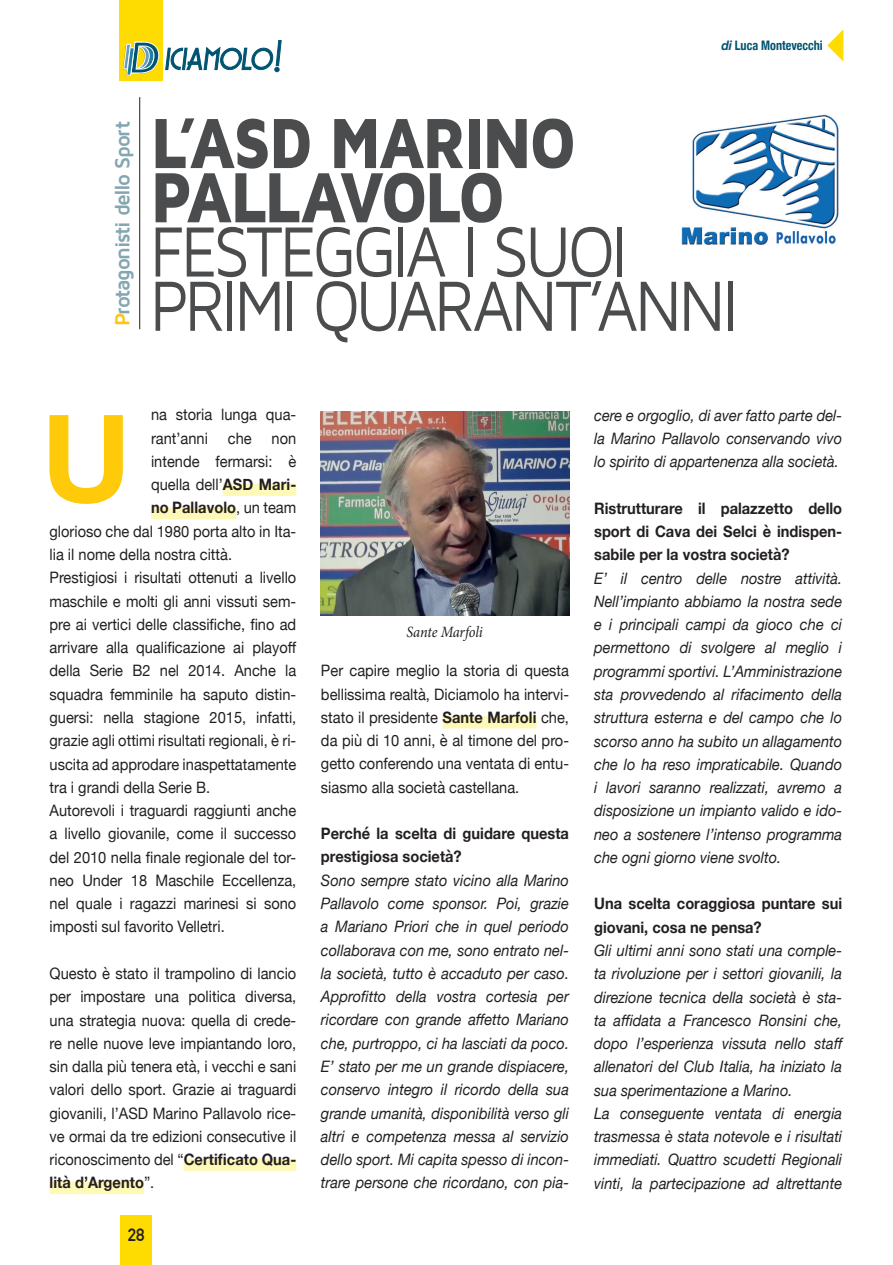
<style>
.page{position:relative;width:893px;height:1265px;background:#fff}
.page>*{position:absolute;margin:0;border:0;box-sizing:border-box;transform-origin:0 0}
.t1{font:700 121.62px "Helvetica Neue";color:#feca0a}
.t2{font:73.5px/54.2px "Maven Pro";letter-spacing:-.05em;color:#4b4c4d;scale:.87 1}
.t3{font:900 73.5px/54.2px "Maven Pro";letter-spacing:-.055em;color:#4b4c4d;scale:.87 1}
.t4{font:700 21px "Maven Pro";letter-spacing:-.065em;color:#84a6b1}
.t5{font:700 17.5px "DIN Alternate";color:#231f20}
.t6{font:italic 15.75px/23.3px "Helvetica Neue";color:#231f20;text-align:justify;scale:.93 1}
.t7{font:15.75px/23.3px "Helvetica Neue";color:#231f20;text-align:justify;scale:.93 1}
.t8{font:700 15.75px/23.3px "Helvetica Neue";color:#231f20;scale:.93 1}
.t9{font:italic 15.75px "Minion Pro";letter-spacing:-.01em;color:#231f20;scale:.91 1}
.t10{font:700 condensed 13.12px "Helvetica Neue";color:#005471;scale:.93 1}
.s1{font-style:italic;font-stretch:normal}
.s2{color:#fec210}
.s3{font-weight:700}
.s4{font-weight:400}
</style>
<div class="page">
<div style="left:120px;top:1215px;width:31px;height:50px;background:#ffdc01"></div>
<div style="left:119px;top:0;width:43px;height:81px;background:#ffdc01"></div>
<svg style="left:123px;top:40px;width:159px;height:36px"></svg>
<hr style="left:139px;top:97px;width:1px;height:232px;background:#231f20">
<svg style="left:827px;top:30px;width:16px;height:31px"></svg>
<div style="left:442px;top:716px;width:95px;height:12px;background:#fff9b8"></div>
<div style="left:223px;top:484px;width:73px;height:12px;background:#fff9b8"></div>
<div style="left:151px;top:507px;width:85px;height:12px;background:#fff9b8"></div>
<div style="left:184px;top:1159px;width:112px;height:12px;background:#fff9b8"></div>
<div style="left:50px;top:1182px;width:94px;height:12px;background:#fff9b8"></div>
<img style="left:321px;top:412px;width:248px;height:203px">
<img style="left:681px;top:114px;width:158px;height:131px">
<p class="t10" style="left:721px;top:34px;width:111px"><span class="s1">di</span> Luca Montevecchi</p>
<h3 class="t4" style="left:111px;top:326px;width:207px;rotate:-90deg"><span class="s2">P</span>rotagonisti dello Sport</h3>
<h2 class="t3" style="left:150px;top:116px;width:492px">L’ASD MARINO<br>PALLAVOLO</h2>
<h2 class="t2" style="left:150px;top:226px;width:678px">FESTEGGIA I SUOI<br>PRIMI QUARANT’ANNI</h2>
<h1 class="t1" style="left:42px;top:363px;width:91px">U</h1>
<p class="t7" style="left:151px;top:404px;width:158px">na storia lunga qua&shy;rant’anni</p>
<p class="t7" style="left:228px;top:427px;width:27px">che</p>
<p class="t7" style="left:272px;top:427px;width:28px">non</p>
<p class="t7" style="left:151px;top:451px;width:158px">intende fermarsi: è</p>
<p class="t7" style="left:151px;top:474px;width:158px">quella dell’<span class="s3">ASD Mari-</span></p>
<p class="t8" style="left:151px;top:497px;width:158px">no Pallavolo<span class="s4">, un team</span></p>
<p class="t7" style="left:50px;top:520px;width:267px">glorioso che dal 1980 porta alto in Ita-</p>
<p class="t7" style="left:50px;top:544px;width:198px">lia il nome della nostra città.</p>
<p class="t7" style="left:50px;top:567px;width:267px">Prestigiosi i risultati ottenuti a livello</p>
<p class="t7" style="left:50px;top:590px;width:267px">maschile e molti gli anni vissuti sem-</p>
<p class="t7" style="left:50px;top:614px;width:267px">pre ai vertici delle classifiche, fino ad</p>
<p class="t7" style="left:50px;top:637px;width:267px">arrivare alla qualificazione ai playoff</p>
<p class="t7" style="left:50px;top:660px;width:267px">della Serie B2 nel 2014. Anche la</p>
<p class="t7" style="left:50px;top:683px;width:267px">squadra femminile ha saputo distin-</p>
<p class="t7" style="left:50px;top:707px;width:267px">guersi: nella stagione 2015, infatti,</p>
<p class="t7" style="left:50px;top:730px;width:267px">grazie agli ottimi risultati regionali, è ri-</p>
<p class="t7" style="left:50px;top:753px;width:267px">uscita ad approdare inaspettatamente</p>
<p class="t7" style="left:50px;top:776px;width:174px">tra i grandi della Serie B.</p>
<p class="t7" style="left:50px;top:800px;width:267px">Autorevoli i traguardi raggiunti anche</p>
<p class="t7" style="left:50px;top:823px;width:267px">a livello giovanile, come il successo</p>
<p class="t7" style="left:50px;top:846px;width:267px">del 2010 nella finale regionale del tor-</p>
<p class="t7" style="left:50px;top:870px;width:267px">neo Under 18 Maschile Eccellenza,</p>
<p class="t7" style="left:50px;top:893px;width:267px">nel quale i ragazzi marinesi si sono</p>
<p class="t7" style="left:50px;top:916px;width:190px">imposti sul favorito Velletri.</p>
<p class="t7" style="left:50px;top:963px;width:267px">Questo è stato il trampolino di lancio per impostare una politica diversa, una strategia nuova: quella di crede&shy;re nelle nuove leve impiantando loro, sin dalla più tenera età, i vecchi e sani valori dello sport. Grazie ai traguardi giovanili, l’ASD Marino Pallavolo rice&shy;ve ormai da tre edizioni consecutive il riconoscimento del “<span class="s3">Certificato Qua&shy;lità d’Argento</span>”.</p>
<p class="t5" style="left:128px;top:1222px;width:18px">28</p>
<p class="t9" style="left:406px;top:621px;width:85px">Sante Marfoli</p>
<p class="t7" style="left:321px;top:660px;width:268px">Per capire meglio la storia di questa bellissima realtà, Diciamolo ha intervi&shy;stato il presidente <span class="s3">Sante Marfoli</span> che, da più di 10 anni, è al timone del pro&shy;getto conferendo una ventata di entu&shy;siasmo alla società castellana.</p>
<p class="t8" style="left:321px;top:822px;width:268px">Perché la scelta di guidare questa prestigiosa società?</p>
<p class="t6" style="left:321px;top:869px;width:268px">Sono sempre stato vicino alla Marino Pallavolo come sponsor. Poi, grazie a Mariano Priori che in quel periodo collaborava con me, sono entrato nel&shy;la società, tutto è accaduto per caso.<br>Approfitto della vostra cortesia per ricordare con grande affetto Mariano che, purtroppo, ci ha lasciati da poco.<br>E’ stato per me un grande dispiacere, conservo integro il ricordo della sua grande umanità, disponibilità verso gli altri e competenza messa al servizio dello sport. Mi capita spesso di incon&shy;trare persone che ricordano, con pia-</p>
<p class="t6" style="left:594px;top:404px;width:268px">cere e orgoglio, di aver fatto parte del&shy;la Marino Pallavolo conservando vivo lo spirito di appartenenza alla società.</p>
<p class="t8" style="left:594px;top:497px;width:268px;text-align:justify">Ristrutturare il palazzetto dello sport di Cava dei Selci è indispen&shy;sabile per la vostra società?</p>
<p class="t6" style="left:594px;top:567px;width:268px">E’ il centro delle nostre attività.<br>Nell’impianto abbiamo la nostra sede e i principali campi da gioco che ci permettono di svolgere al meglio i programmi sportivi. L’Amministrazione sta provvedendo al rifacimento della struttura esterna e del campo che lo scorso anno ha subito un allagamento che lo ha reso impraticabile. Quando i lavori saranno realizzati, avremo a disposizione un impianto valido e ido&shy;neo a sostenere l’intenso programma che ogni giorno viene svolto.</p>
<p class="t8" style="left:594px;top:893px;width:268px">Una scelta coraggiosa puntare sui giovani, cosa ne pensa?</p>
<p class="t6" style="left:594px;top:940px;width:270px;text-align:left">Gli ultimi anni sono stati una comple&shy;ta rivoluzione per i settori giovanili, la direzione tecnica della società è sta&shy;ta affidata a Francesco Ronsini che, dopo l’esperienza vissuta nello staff allenatori del Club Italia, ha iniziato la sua sperimentazione a Marino.<br>La conseguente ventata di energia trasmessa è stata notevole e i risultati immediati. Quattro scudetti Regionali vinti, la partecipazione ad altrettante</p>
</div>
